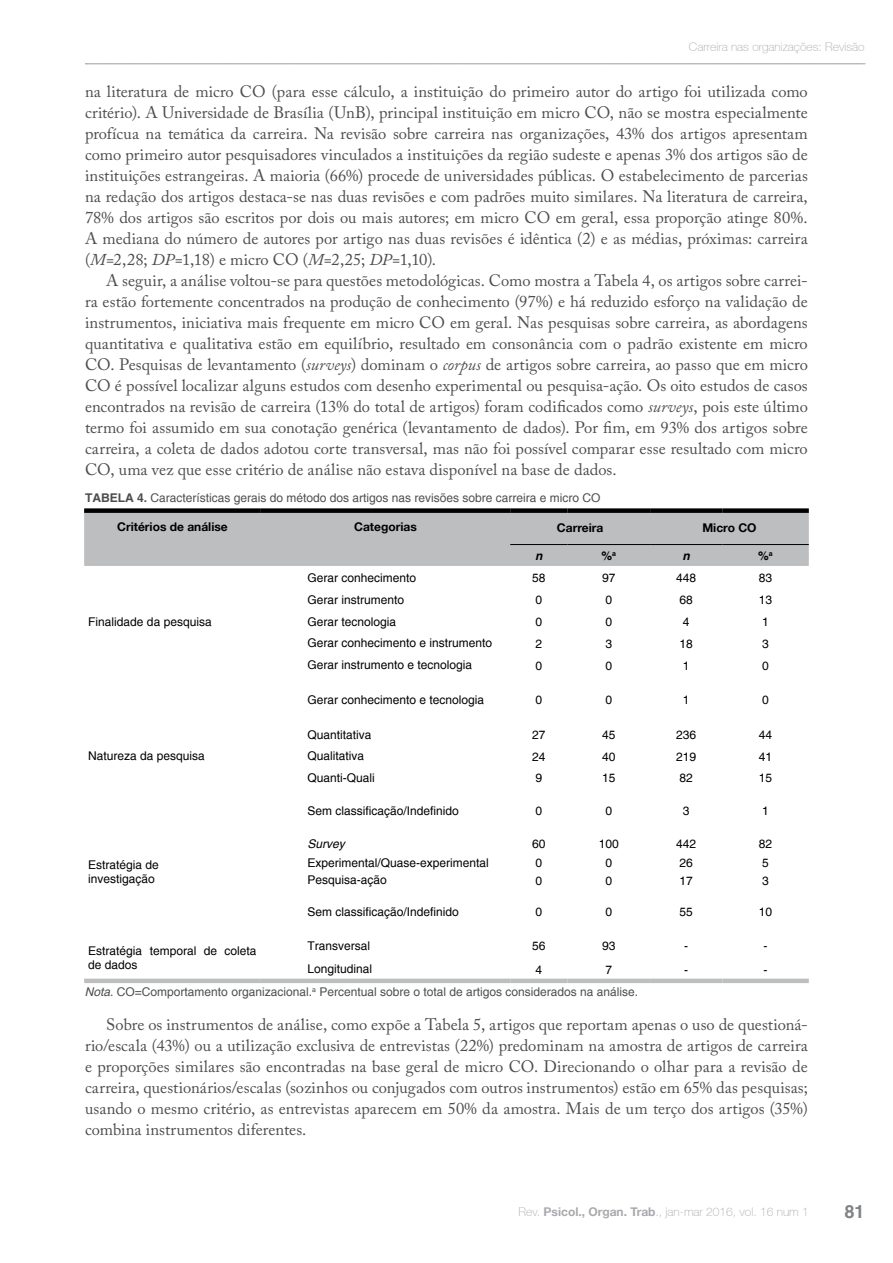
<style>
.page{position:relative;width:893px;height:1263px;background:#fff}
.page>*{position:absolute;margin:0;border:0;box-sizing:border-box;transform-origin:0 0}
.t1{font:700 18px "Helvetica";color:#808285}
.t2{font:16.5px/21px "Adobe Caslon Pro";color:#4d4d4f;text-align:justify}
.t3{font:12px/14.4px "Helvetica";color:#000}
.t4{font:12px "Helvetica";color:#4d4d4f}
.t5{font:100 12px "Helvetica 35";color:#a7a9ac}
.t6{font:700 12px "Helvetica 75";color:#000}
.t7{font:italic 12px "Helvetica";color:#000}
.t8{font:700 12px "Helvetica";color:#000}
.t9{font:italic 700 12px "Helvetica";color:#000}
.s1{font-style:italic}
.s2{font-weight:700}
.s3{font-family:"Helvetica 75";font-weight:700}
</style>
<div class="page">
<svg style="left:85px;top:63px;width:780px;height:1px"></svg>
<div style="left:84px;top:513px;width:725px;height:53px;background:#bcbec0"></div>
<div style="left:84px;top:508px;width:177px;height:5px;background:#000"></div>
<div style="left:261px;top:508px;width:249px;height:5px;background:#000"></div>
<div style="left:510px;top:508px;width:57px;height:5px;background:#000"></div>
<div style="left:567px;top:508px;width:83px;height:5px;background:#000"></div>
<div style="left:650px;top:508px;width:72px;height:5px;background:#000"></div>
<div style="left:722px;top:508px;width:87px;height:5px;background:#000"></div>
<div style="left:261px;top:978px;width:249px;height:5px;background:#bcbec0"></div>
<div style="left:510px;top:978px;width:57px;height:5px;background:#bcbec0"></div>
<div style="left:567px;top:978px;width:83px;height:5px;background:#bcbec0"></div>
<div style="left:650px;top:978px;width:72px;height:5px;background:#bcbec0"></div>
<div style="left:722px;top:978px;width:87px;height:5px;background:#bcbec0"></div>
<div style="left:84px;top:978px;width:177px;height:5px;background:#bcbec0"></div>
<hr style="left:510px;top:544px;width:57px;height:1px;background:#000">
<hr style="left:567px;top:544px;width:83px;height:1px;background:#000">
<hr style="left:650px;top:544px;width:72px;height:1px;background:#000">
<hr style="left:722px;top:544px;width:87px;height:1px;background:#000">
<p class="t5" style="left:689px;top:40px;width:177px">Carreira nas organizações: Revisão</p>
<p class="t2" style="left:85px;top:81px;width:724px">na literatura de micro CO (para esse cálculo, a instituição do primeiro autor do artigo foi utilizada como critério). A Universidade de Brasília (UnB), principal instituição em micro CO, não se mostra especialmente profícua na temática da carreira. Na revisão sobre carreira nas organizações, 43% dos artigos apresentam como primeiro autor pesquisadores vinculados a instituições da região sudeste e apenas 3% dos artigos são de instituições estrangeiras. A maioria (66%) procede de universidades públicas. O estabelecimento de parcerias na redação dos artigos destaca-se nas duas revisões e com padrões muito similares. Na literatura de carreira, 78% dos artigos são escritos por dois ou mais autores; em micro CO em geral, essa proporção atinge 80%.<br>A mediana do número de autores por artigo nas duas revisões é idêntica (2) e as médias, próximas: carreira (<span class="s1">M</span>=2,28; <span class="s1">DP</span>=1,18) e micro CO (<span class="s1">M</span>=2,25; <span class="s1">DP</span>=1,10).</p>
<p class="t2" style="left:85px;top:270px;width:724px;text-indent:21px">A seguir, a análise voltou-se para questões metodológicas. Como mostra a Tabela 4, os artigos sobre carrei&shy;ra estão fortemente concentrados na produção de conhecimento (97%) e há reduzido esforço na validação de instrumentos, iniciativa mais frequente em micro CO em geral. Nas pesquisas sobre carreira, as abordagens quantitativa e qualitativa estão em equilíbrio, resultado em consonância com o padrão existente em micro CO. Pesquisas de levantamento (<span class="s1">surveys</span>) dominam o <span class="s1">corpus</span> de artigos sobre carreira, ao passo que em micro CO é possível localizar alguns estudos com desenho experimental ou pesquisa-ação. Os oito estudos de casos encontrados na revisão de carreira (13% do total de artigos) foram codificados como <span class="s1">surveys</span>, pois este último termo foi assumido em sua conotação genérica (levantamento de dados). Por fim, em 93% dos artigos sobre carreira, a coleta de dados adotou corte transversal, mas não foi possível comparar esse resultado com micro CO, uma vez que esse critério de análise não estava disponível na base de dados.</p>
<p class="t4" style="left:85px;top:491px;width:517px"><span class="s2">TABELA 4.</span> Características gerais do método dos artigos nas revisões sobre carreira e micro CO</p>
<p class="t6" style="left:117px;top:519px;width:112px">Critérios de análise</p>
<p class="t6" style="left:354px;top:519px;width:64px">Categorias</p>
<p class="t6" style="left:557px;top:520px;width:48px">Carreira</p>
<p class="t6" style="left:702px;top:520px;width:56px">Micro CO</p>
<p class="t9" style="left:535px;top:548px;width:9px">n</p>
<p class="t8" style="left:601px;top:548px;width:16px">%<sup>A</sup></p>
<p class="t9" style="left:682px;top:548px;width:9px">n</p>
<p class="t8" style="left:758px;top:548px;width:16px">%<sup>A</sup></p>
<p class="t3" style="left:88px;top:615px;width:125px">Finalidade da pesquisa</p>
<p class="t3" style="left:88px;top:749px;width:118px">Natureza da pesquisa</p>
<p class="t3" style="left:88px;top:858px;width:72px">Estratégia de investigação</p>
<p class="t3" style="left:307px;top:570px;width:110px">Gerar conhecimento</p>
<p class="t3" style="left:532px;top:570px;width:15px">58</p>
<p class="t3" style="left:602px;top:570px;width:15px">97</p>
<p class="t3" style="left:676px;top:570px;width:22px">448</p>
<p class="t3" style="left:759px;top:570px;width:15px">83</p>
<p class="t3" style="left:307px;top:593px;width:98px">Gerar instrumento</p>
<p class="t3" style="left:535px;top:593px;width:8px">0</p>
<p class="t3" style="left:605px;top:593px;width:8px">0</p>
<p class="t3" style="left:679px;top:593px;width:15px">68</p>
<p class="t3" style="left:759px;top:593px;width:15px">13</p>
<p class="t3" style="left:307px;top:615px;width:90px">Gerar tecnologia</p>
<p class="t3" style="left:535px;top:615px;width:8px">0</p>
<p class="t3" style="left:605px;top:615px;width:8px">0</p>
<p class="t3" style="left:683px;top:615px;width:8px">4</p>
<p class="t3" style="left:762px;top:615px;width:8px">1</p>
<p class="t3" style="left:307px;top:636px;width:186px">Gerar conhecimento e instrumento</p>
<p class="t3" style="left:535px;top:636px;width:8px">2</p>
<p class="t3" style="left:605px;top:636px;width:8px">3</p>
<p class="t3" style="left:679px;top:636px;width:15px">18</p>
<p class="t3" style="left:762px;top:636px;width:8px">3</p>
<p class="t3" style="left:307px;top:658px;width:166px">Gerar instrumento e tecnologia</p>
<p class="t3" style="left:535px;top:658px;width:8px">0</p>
<p class="t3" style="left:605px;top:658px;width:8px">0</p>
<p class="t3" style="left:683px;top:658px;width:8px">1</p>
<p class="t3" style="left:762px;top:658px;width:8px">0</p>
<p class="t3" style="left:307px;top:693px;width:178px">Gerar conhecimento e tecnologia</p>
<p class="t3" style="left:535px;top:693px;width:8px">0</p>
<p class="t3" style="left:605px;top:693px;width:8px">0</p>
<p class="t3" style="left:683px;top:693px;width:8px">1</p>
<p class="t3" style="left:762px;top:693px;width:8px">0</p>
<p class="t3" style="left:307px;top:727px;width:66px">Quantitativa</p>
<p class="t3" style="left:532px;top:727px;width:15px">27</p>
<p class="t3" style="left:602px;top:727px;width:15px">45</p>
<p class="t3" style="left:676px;top:727px;width:22px">236</p>
<p class="t3" style="left:759px;top:727px;width:15px">44</p>
<p class="t3" style="left:307px;top:749px;width:58px">Qualitativa</p>
<p class="t3" style="left:532px;top:749px;width:15px">24</p>
<p class="t3" style="left:602px;top:749px;width:15px">40</p>
<p class="t3" style="left:676px;top:749px;width:22px">219</p>
<p class="t3" style="left:759px;top:749px;width:15px">41</p>
<p class="t3" style="left:307px;top:770px;width:69px">Quanti-Quali</p>
<p class="t3" style="left:535px;top:771px;width:8px">9</p>
<p class="t3" style="left:602px;top:771px;width:15px">15</p>
<p class="t3" style="left:679px;top:771px;width:15px">82</p>
<p class="t3" style="left:759px;top:771px;width:15px">15</p>
<p class="t3" style="left:307px;top:804px;width:153px">Sem classificação/Indefinido</p>
<p class="t3" style="left:535px;top:804px;width:8px">0</p>
<p class="t3" style="left:605px;top:804px;width:8px">0</p>
<p class="t3" style="left:683px;top:804px;width:8px">3</p>
<p class="t3" style="left:762px;top:804px;width:8px">1</p>
<p class="t7" style="left:307px;top:837px;width:39px">Survey</p>
<p class="t3" style="left:532px;top:837px;width:15px">60</p>
<p class="t3" style="left:599px;top:837px;width:22px">100</p>
<p class="t3" style="left:676px;top:837px;width:22px">442</p>
<p class="t3" style="left:759px;top:837px;width:15px">82</p>
<p class="t3" style="left:307px;top:855px;width:183px">Experimental/Quase-experimental</p>
<p class="t3" style="left:535px;top:856px;width:8px">0</p>
<p class="t3" style="left:605px;top:856px;width:8px">0</p>
<p class="t3" style="left:679px;top:856px;width:15px">26</p>
<p class="t3" style="left:762px;top:856px;width:8px">5</p>
<p class="t3" style="left:307px;top:873px;width:81px">Pesquisa-ação</p>
<p class="t3" style="left:535px;top:873px;width:8px">0</p>
<p class="t3" style="left:605px;top:873px;width:8px">0</p>
<p class="t3" style="left:679px;top:873px;width:15px">17</p>
<p class="t3" style="left:762px;top:873px;width:8px">3</p>
<p class="t3" style="left:307px;top:904px;width:153px">Sem classificação/Indefinido</p>
<p class="t3" style="left:535px;top:905px;width:8px">0</p>
<p class="t3" style="left:605px;top:905px;width:8px">0</p>
<p class="t3" style="left:679px;top:905px;width:15px">55</p>
<p class="t3" style="left:759px;top:905px;width:15px">10</p>
<p class="t3" style="left:88px;top:943px;width:170px">Estratégia temporal de coleta de dados</p>
<p class="t3" style="left:307px;top:939px;width:64px">Transversal</p>
<p class="t3" style="left:532px;top:939px;width:15px">56</p>
<p class="t3" style="left:602px;top:939px;width:15px">93</p>
<p class="t3" style="left:684px;top:939px;width:5px">-</p>
<p class="t3" style="left:763px;top:939px;width:5px">-</p>
<p class="t3" style="left:307px;top:962px;width:66px">Longitudinal</p>
<p class="t3" style="left:535px;top:962px;width:8px">4</p>
<p class="t3" style="left:605px;top:962px;width:8px">7</p>
<p class="t3" style="left:684px;top:962px;width:5px">-</p>
<p class="t3" style="left:763px;top:962px;width:5px">-</p>
<p class="t4" style="left:85px;top:984px;width:555px"><span class="s1">Nota</span>. CO=Comportamento organizacional.<sup>a</sup> Percentual sobre o total de artigos considerados na análise.</p>
<p class="t2" style="left:85px;top:1013px;width:724px;text-indent:21px">Sobre os instrumentos de análise, como expõe a Tabela 5, artigos que reportam apenas o uso de questioná&shy;rio/escala (43%) ou a utilização exclusiva de entrevistas (22%) predominam na amostra de artigos de carreira e proporções similares são encontradas na base geral de micro CO. Direcionando o olhar para a revisão de carreira, questionários/escalas (sozinhos ou conjugados com outros instrumentos) estão em 65% das pesquisas; usando o mesmo critério, as entrevistas aparecem em 50% da amostra. Mais de um terço dos artigos (35%) combina instrumentos diferentes.</p>
<p class="t5" style="left:519px;top:1205px;width:292px">Rev. <span class="s3">Psicol., Organ. Trab</span>., jan-mar 2016, vol. 16 num 1</p>
<p class="t1" style="left:845px;top:1201px;width:22px">81</p>
</div>
